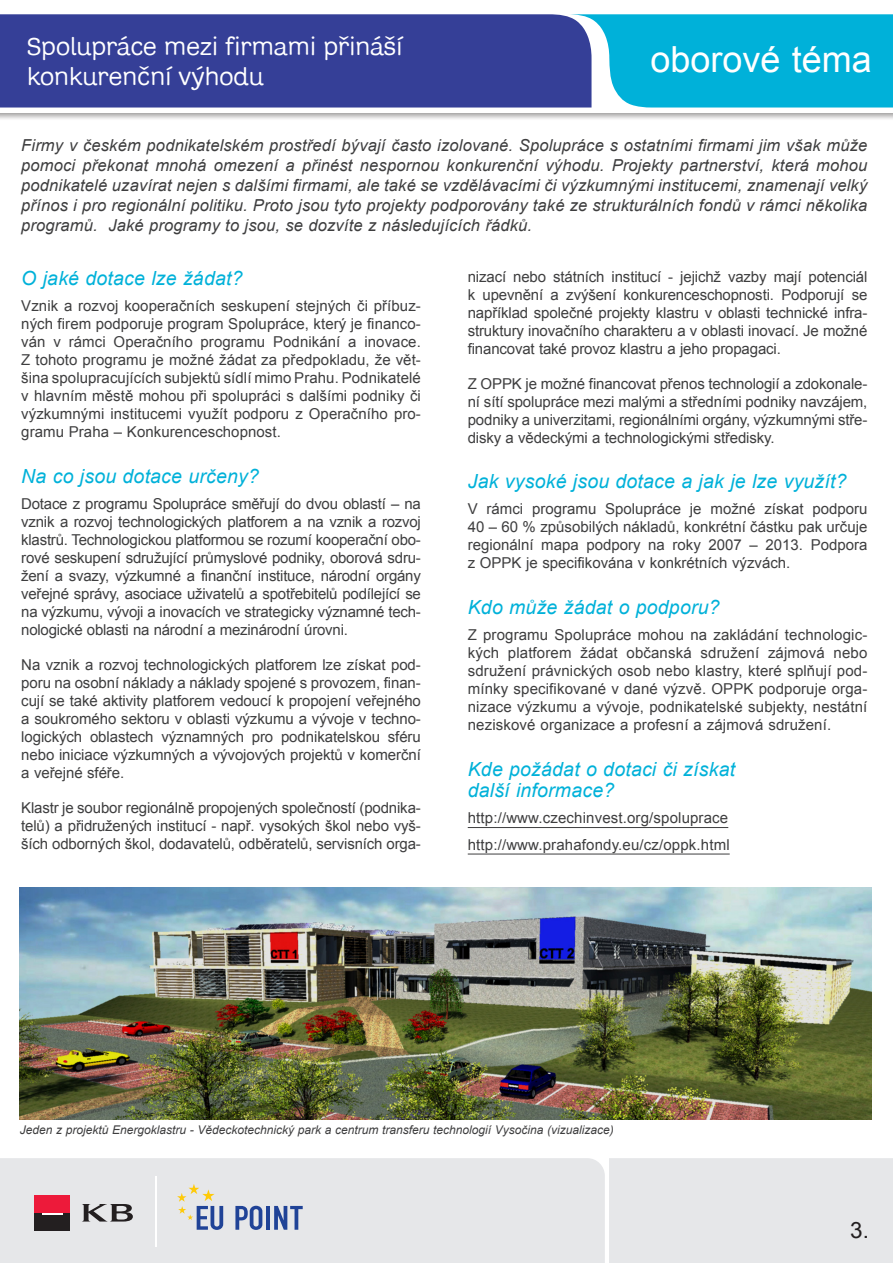
<style>
.page{position:relative;width:893px;height:1263px;background:#fff}
.page>*{position:absolute;margin:0;border:0;box-sizing:border-box;transform-origin:0 0}
.t1{font:36px "Arial";color:#fff}
.t2{font:25.5px/30px "Adesso CE";color:#fff}
.t3{font:22.5px "Arial";color:#231f20}
.t4{font:italic 19.5px/21px "Arial";letter-spacing:.01em;color:#00b1d9}
.t5{font:italic 16.5px/19.8px "Arial";letter-spacing:.01em;color:#3e3e3f;text-align:justify}
.t6{font:15px/18px "Arial";letter-spacing:-.005em;color:#3e3e3f;text-align:justify}
.t7{font:italic 12px "Arial";color:#3e3e3f}
</style>
<div class="page">
<svg style="left:0;top:113px;width:893px;height:6px"></svg>
<div style="left:609px;top:1158px;width:284px;height:105px;background:#e6e7e9"></div>
<div style="left:0;top:1158px;width:605px;height:105px;background:#e6e7e9"></div>
<div style="left:35px;top:1195px;width:35px;height:18px;background:#ed1a3a"></div>
<div style="left:35px;top:1213px;width:35px;height:17px;background:#231f20"></div>
<svg style="left:42px;top:1213px;width:20px;height:1px"></svg>
<svg style="left:82px;top:1204px;width:51px;height:17px"></svg>
<hr style="left:155px;top:1176px;width:2px;height:71px;background:#fff">
<svg style="left:235px;top:1206px;width:27px;height:24px"></svg>
<hr style="left:266px;top:1206px;width:4px;height:24px;background:#204397">
<svg style="left:274px;top:1206px;width:29px;height:24px"></svg>
<svg style="left:177px;top:1184px;width:46px;height:46px;background:#c7cacc"></svg>
<svg style="left:0;top:14px;width:893px;height:94px;background:#2a69af"></svg>
<hr style="left:468px;top:827px;width:260px;height:1px;background:#3e3e3f">
<hr style="left:468px;top:853px;width:262px;height:1px;background:#3e3e3f">
<img style="left:20px;top:888px;width:852px;height:231px">
<h2 class="t2" style="left:27px;top:32px;width:377px">Spolupráce mezi firmami přináší konkurenční výhodu</h2>
<h1 class="t1" style="left:651px;top:36px;width:223px">oborové téma</h1>
<p class="t5" style="left:21px;top:136px;width:848px">Firmy v českém podnikatelském prostředí bývají často izolované. Spolupráce s ostatními firmami jim však může pomoci překonat mnohá omezení a přinést nespornou konkurenční výhodu. Projekty partnerství, která mohou podnikatelé uzavírat nejen s dalšími firmami, ale také se vzdělávacími či výzkumnými institucemi, znamenají velký přínos i pro regionální politiku. Proto jsou tyto projekty podporovány také ze strukturálních fondů v rámci několika programů. Jaké programy to jsou, se dozvíte z následujících řádků.</p>
<h3 class="t4" style="left:21px;top:268px;width:223px">O jaké dotace lze žádat?</h3>
<p class="t6" style="left:21px;top:297px;width:401px">Vznik a rozvoj kooperačních seskupení stejných či příbuz&shy;ných firem podporuje program Spolupráce, který je financo&shy;ván v rámci Operačního programu Podnikání a inovace.<br>Z tohoto programu je možné žádat za předpokladu, že vět&shy;šina spolupracujících subjektů sídlí mimo Prahu. Podnikatelé v hlavním městě mohou při spolupráci s dalšími podniky či výzkumnými institucemi využít podporu z Operačního pro&shy;gramu Praha – Konkurenceschopnost.</p>
<h3 class="t4" style="left:21px;top:466px;width:239px">Na co jsou dotace určeny?</h3>
<p class="t6" style="left:21px;top:495px;width:401px">Dotace z programu Spolupráce směřují do dvou oblastí – na vznik a rozvoj technologických platforem a na vznik a rozvoj klastrů. Technologickou platformou se rozumí kooperační obo&shy;rové seskupení sdružující průmyslové podniky, oborová sdru&shy;žení a svazy, výzkumné a finanční instituce, národní orgány veřejné správy, asociace uživatelů a spotřebitelů podílející se na výzkumu, vývoji a inovacích ve strategicky významné tech&shy;nologické oblasti na národní a mezinárodní úrovni.</p>
<p class="t6" style="left:21px;top:656px;width:401px">Na vznik a rozvoj technologických platforem lze získat pod&shy;poru na osobní náklady a náklady spojené s provozem, finan&shy;cují se také aktivity platforem vedoucí k propojení veřejného a soukromého sektoru v oblasti výzkumu a vývoje v techno&shy;logických oblastech významných pro podnikatelskou sféru nebo iniciace výzkumných a vývojových projektů v komerční a veřejné sféře.</p>
<p class="t6" style="left:21px;top:799px;width:401px">Klastr je soubor regionálně propojených společností (podnika&shy;telů) a přidružených institucí - např. vysokých škol nebo vyš&shy;ších odborných škol, dodavatelů, odběratelů, servisních orga-</p>
<p class="t6" style="left:468px;top:267px;width:401px">nizací nebo státních institucí - jejichž vazby mají potenciál k upevnění a zvýšení konkurenceschopnosti. Podporují se například společné projekty klastru v oblasti technické infra&shy;struktury inovačního charakteru a v oblasti inovací. Je možné financovat také provoz klastru a jeho propagaci.</p>
<p class="t6" style="left:468px;top:374px;width:401px">Z OPPK je možné financovat přenos technologií a zdokonale&shy;ní sítí spolupráce mezi malými a středními podniky navzájem, podniky a univerzitami, regionálními orgány, výzkumnými stře&shy;disky a vědeckými a technologickými středisky.</p>
<h3 class="t4" style="left:468px;top:471px;width:380px">Jak vysoké jsou dotace a jak je lze využít?</h3>
<p class="t6" style="left:468px;top:500px;width:401px">V rámci programu Spolupráce je možné získat podporu 40 – 60 % způsobilých nákladů, konkrétní částku pak určuje regionální mapa podpory na roky 2007 – 2013. Podpora z OPPK je specifikována v konkrétních výzvách.</p>
<h3 class="t4" style="left:468px;top:597px;width:253px">Kdo může žádat o podporu?</h3>
<p class="t6" style="left:468px;top:626px;width:401px">Z programu Spolupráce mohou na zakládání technologic&shy;kých platforem žádat občanská sdružení zájmová nebo sdružení právnických osob nebo klastry, které splňují pod&shy;mínky specifikované v dané výzvě. OPPK podporuje orga&shy;nizace výzkumu a vývoje, podnikatelské subjekty, nestátní neziskové organizace a profesní a zájmová sdružení.</p>
<h3 class="t4" style="left:468px;top:758px;width:269px">Kde požádat o dotaci či získat další informace?</h3>
<p class="t6" style="left:468px;top:805px;width:263px;line-height:26.5px">http://www.czechinvest.org/spoluprace http://www.prahafondy.eu/cz/oppk.html</p>
<p class="t7" style="left:20px;top:1122px;width:596px">Jeden z projektů Energoklastru - Vědeckotechnický park a centrum transferu technologií Vysočina (vizualizace)</p>
<h3 class="t3" style="left:850px;top:1215px;width:20px">3.</h3>
</div>
